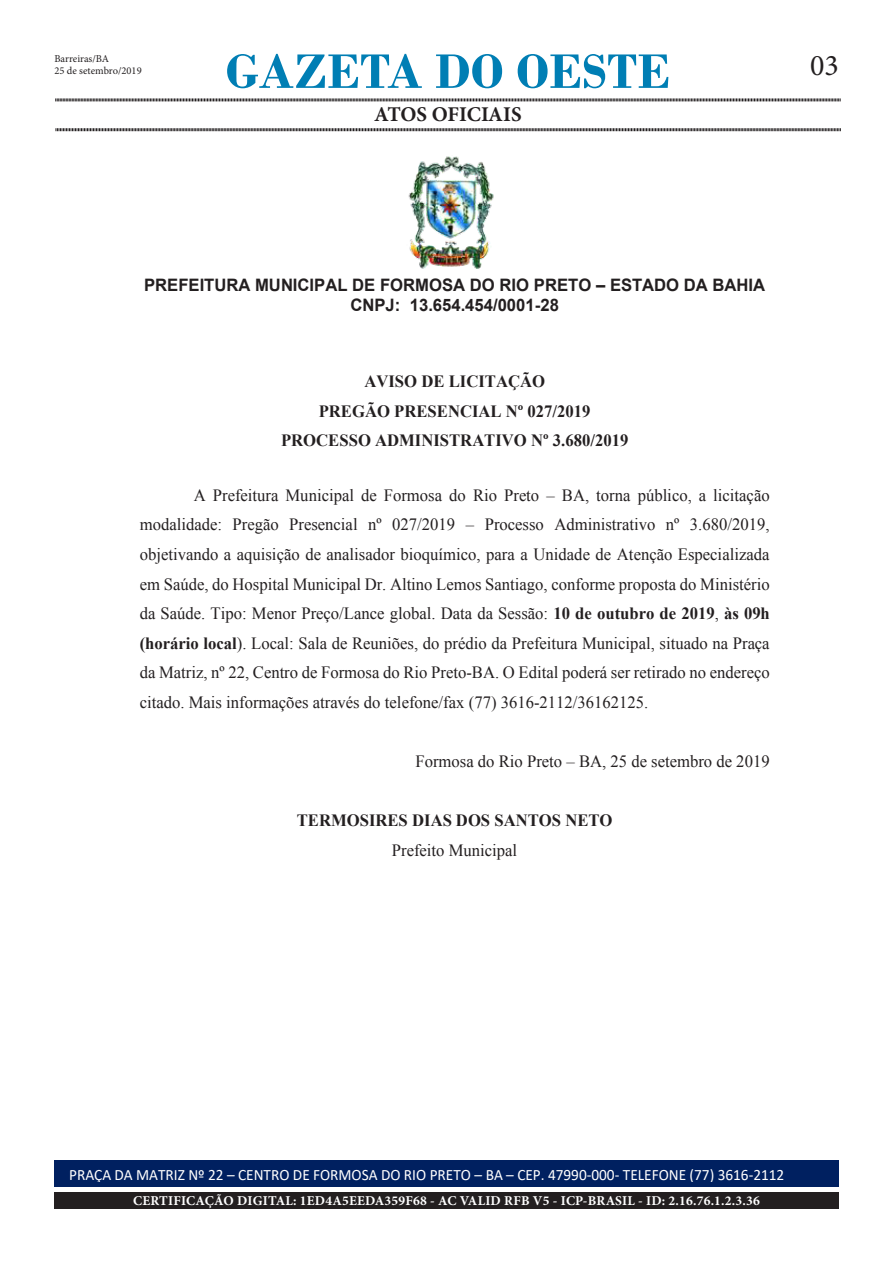
<style>
.page{position:relative;width:893px;height:1263px;background:#fff}
.page>*{position:absolute;margin:0;border:0;box-sizing:border-box;transform-origin:0 0}
.t1{font:700 51px "Bodoni";color:#007eb4}
.t2{font:30px "Minion Pro";color:#231f20}
.t3{font:700 21px "Minion Pro";letter-spacing:-.005em;color:#231f20}
.t4{font:17.1px/29.5px "Times New Roman";color:#231f20;text-align:justify}
.t5{font:700 17.1px/29.5px "Times New Roman";color:#231f20;text-align:center}
.t6{font:700 17.1px/19.8px "Arial";color:#231f20;text-align:center}
.t7{font:15.75px "Calibri";color:#fff}
.t8{font:700 13.5px "Minion Pro";letter-spacing:.015em;color:#fff}
.t9{font:10.5px "Minion Pro";color:#231f20}
.s1{font-weight:700}
.s2{font-weight:400}
</style>
<div class="page">
<svg style="left:55px;top:98px;width:786px;height:4px;background:#908e8e"></svg>
<svg style="left:55px;top:128px;width:786px;height:4px;background:#908e8e"></svg>
<div style="left:54px;top:1192px;width:785px;height:17px;background:#231f20"></div>
<div style="left:54px;top:1160px;width:785px;height:26px;background:#002060"></div>
<img style="left:408px;top:156px;width:86px;height:113px">
<p class="t9" style="left:54px;top:51px;width:56px">Barreiras/BA</p>
<p class="t9" style="left:54px;top:64px;width:89px">25 de setembro/2019</p>
<p class="t1" style="left:226px;top:41px;width:446px">GAZETA DO OESTE</p>
<p class="t3" style="left:374px;top:100px;width:149px">ATOS OFICIAIS</p>
<p class="t2" style="left:810px;top:46px;width:30px">03</p>
<p class="t6" style="left:144px;top:276px;width:623px">PREFEITURA MUNICIPAL DE FORMOSA DO RIO PRETO – ESTADO DA BAHIA<br>CNPJ: 13.654.454/0001-28</p>
<p class="t5" style="left:281px;top:366px;width:349px">AVISO DE LICITAÇÃO<br>PREGÃO PRESENCIAL Nº 027/2019<br>PROCESSO ADMINISTRATIVO Nº 3.680/2019</p>
<p class="t4" style="left:140px;top:480px;width:632px;text-indent:54px">A Prefeitura Municipal de Formosa do Rio Preto – BA, torna público, a licitação modalidade: Pregão Presencial nº 027/2019 – Processo Administrativo nº 3.680/2019, objetivando a aquisição de analisador bioquímico, para a Unidade de Atenção Especializada em Saúde, do Hospital Municipal Dr. Altino Lemos Santiago, conforme proposta do Ministério da Saúde. Tipo: Menor Preço/Lance global. Data da Sessão: <span class="s1">10 de outubro de 2019</span>, <span class="s1">às 09h (horário local</span>). Local: Sala de Reuniões, do prédio da Prefeitura Municipal, situado na Praça da Matriz, nº 22, Centro de Formosa do Rio Preto-BA. O Edital poderá ser retirado no endereço citado. Mais informações através do telefone/fax (77) 3616-2112/36162125.</p>
<p class="t4" style="left:416px;top:746px;width:356px">Formosa do Rio Preto – BA, 25 de setembro de 2019</p>
<p class="t5" style="left:297px;top:805px;width:317px">TERMOSIRES DIAS DOS SANTOS NETO<br><span class="s2">Prefeito Municipal</span></p>
<p class="t7" style="left:69px;top:1164px;width:717px">PRAÇA DA MATRIZ Nº 22 – CENTRO DE FORMOSA DO RIO PRETO – BA – CEP. 47990-000- TELEFONE (77) 3616-2112</p>
<p class="t8" style="left:133px;top:1191px;width:628px">CERTIFICAÇÃO DIGITAL: 1ED4A5EEDA359F68 - AC VALID RFB V5 - ICP-BRASIL - ID: 2.16.76.1.2.3.36</p>
</div>
